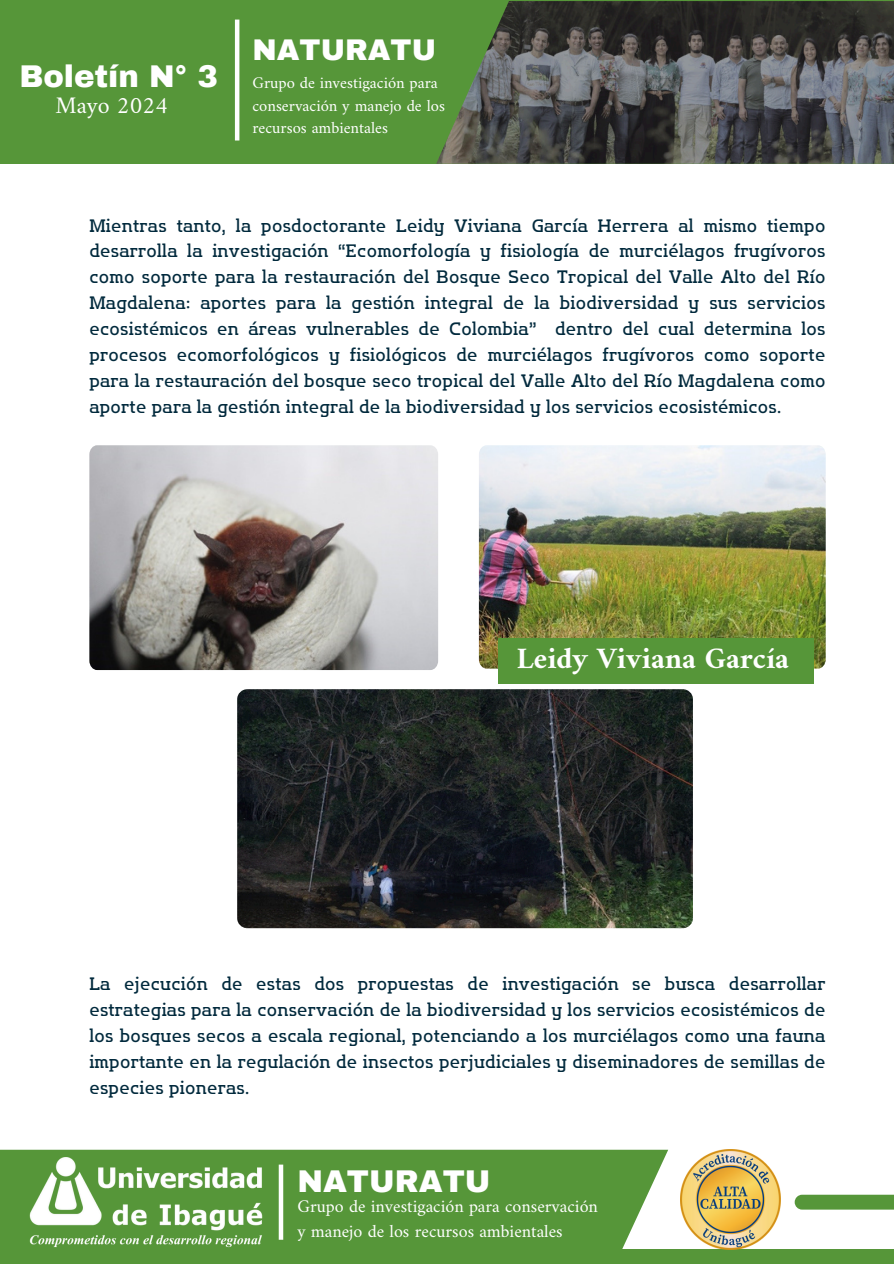
<style>
.page{position:relative;width:894px;height:1264px;background:#fff}
.page>*{position:absolute;margin:0;border:0;box-sizing:border-box;transform-origin:0 0}
.t1{font:900 30.75px "Archivo";color:#fff}
.t2{font:700 30px "Amiri";color:#fff}
.t3{font:900 29.25px "Archivo";color:#fff}
.t4{font:24px "Amiri";color:#fff}
.t5{font:18px/25.8px "Flatory Slab 400";letter-spacing:.02em;color:#022a3d;text-align:justify}
.t6{font:18px "Amiri";color:#fff}
.t7{font:16.5px "Amiri";color:#fff}
</style>
<div class="page">
<div style="left:0;top:0;width:893px;height:164px;background:#569639"></div>
<hr style="left:235px;top:20px;width:4px;height:120px;background:#fff">
<img style="left:436px;top:1px;width:457px;height:163px">
<div style="left:0;top:1249px;width:893px;height:14px;background:#569639"></div>
<div style="left:0;top:1149px;width:668px;height:114px;background:#569639"></div>
<img style="left:29px;top:1157px;width:234px;height:91px">
<hr style="left:279px;top:1164px;width:4px;height:75px;background:#fff">
<img style="left:680px;top:1149px;width:100px;height:100px">
<svg style="left:794px;top:1194px;width:99px;height:15px"></svg>
<img style="left:89px;top:445px;width:349px;height:225px">
<img style="left:479px;top:445px;width:346px;height:223px">
<img style="left:237px;top:689px;width:455px;height:239px;border-radius:10px">
<div style="left:498px;top:638px;width:315px;height:45px;background:#569639"></div>
<h2 class="t1" style="left:19px;top:60px;width:200px">Boletín N° 3</h2>
<p class="t4" style="left:56px;top:91px;width:114px">Mayo 2024</p>
<p class="t3" style="left:252px;top:35px;width:185px">NATURATU</p>
<p class="t7" style="left:252px;top:73px;width:187px">Grupo de investigación para</p>
<p class="t7" style="left:252px;top:95px;width:194px">conservación y manejo de los</p>
<p class="t7" style="left:252px;top:118px;width:137px">recursos ambientales</p>
<p class="t5" style="left:89px;top:212px;width:737px">Mientras tanto, la posdoctorante Leidy Viviana García Herrera al mismo tiempo desarrolla la investigación “Ecomorfología y fisiología de murciélagos frugívoros como soporte para la restauración del Bosque Seco Tropical del Valle Alto del Río Magdalena: aportes para la gestión integral de la biodiversidad y sus servicios ecosistémicos en áreas vulnerables de Colombia” dentro del cual determina los procesos ecomorfológicos y fisiológicos de murciélagos frugívoros como soporte para la restauración del bosque seco tropical del Valle Alto del Río Magdalena como aporte para la gestión integral de la biodiversidad y los servicios ecosistémicos.</p>
<p class="t2" style="left:516px;top:640px;width:273px">Leidy Viviana García</p>
<p class="t5" style="left:89px;top:970px;width:737px">La ejecución de estas dos propuestas de investigación se busca desarrollar estrategias para la conservación de la biodiversidad y los servicios ecosistémicos de los bosques secos a escala regional, potenciando a los murciélagos como una fauna importante en la regulación de insectos perjudiciales y diseminadores de semillas de especies pioneras.</p>
<p class="t1" style="left:297px;top:1164px;width:194px">NATURATU</p>
<p class="t6" style="left:297px;top:1195px;width:302px">Grupo de investigación para conservación</p>
<h1 class="t6" style="left:297px;top:1219px;width:267px">y manejo de los recursos ambientales</h1>
</div>
